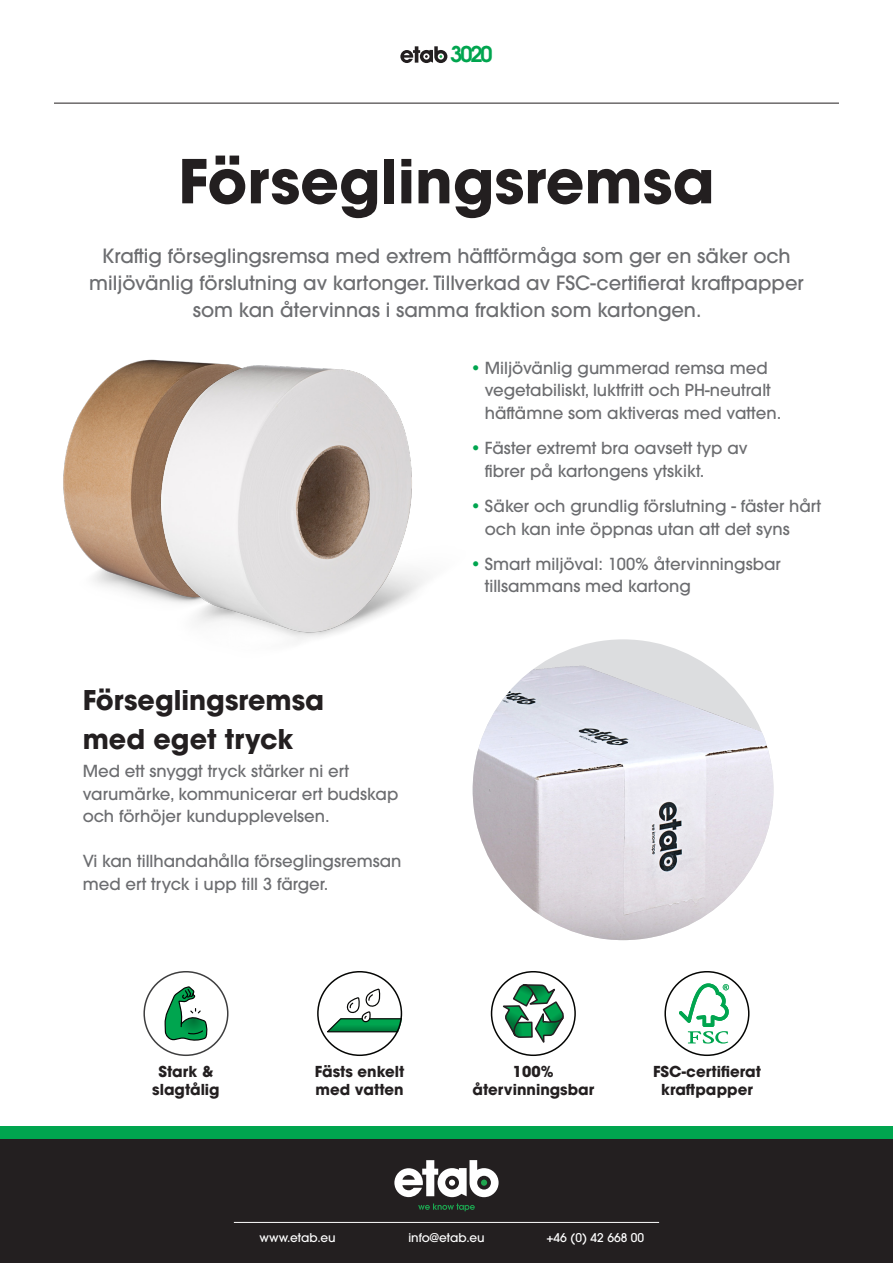
<style>
.page{position:relative;width:893px;height:1263px;background:#fff}
.page>*{position:absolute;margin:0;border:0;box-sizing:border-box;transform-origin:0 0}
.t1{font:700 60px "ITC Avant Garde Pro";color:#231f20}
.t2{font:700 27px/39px "ITC Avant Garde Pro";color:#231f20}
.t3{font:600 21.75px "Avant Garde";color:#00a54f}
.t4{font:500 19.5px/27px "ITC Avant Garde Pro";color:#6c6d70;text-align:center}
.t5{font:500 16.5px/22.5px "ITC Avant Garde Pro";color:#6c6d70}
.t6{font:700 15px/18px "ITC Avant Garde Pro";color:#231f20;text-align:center}
.t7{font:500 12px "ITC Avant Garde Pro";color:#fff}
.s1{color:#00a54f}
</style>
<div class="page">
<div style="left:0;top:1138px;width:893px;height:125px;background:#231f20"></div>
<div style="left:0;top:1126px;width:893px;height:12px;background:#00a54f"></div>
<svg style="left:394px;top:1160px;width:105px;height:37px"></svg>
<div style="left:449px;top:1179px;width:6px;height:7px;background:#fff;border-radius:50%"></div>
<svg style="left:418px;top:1203px;width:57px;height:8px"></svg>
<hr style="left:234px;top:1222px;width:425px;height:1px;background:#fff">
<img style="left:63px;top:359px;width:460px;height:341px">
<svg style="left:143px;top:971px;width:85px;height:85px"></svg>
<svg style="left:317px;top:971px;width:85px;height:85px"></svg>
<svg style="left:491px;top:971px;width:85px;height:85px"></svg>
<svg style="left:664px;top:971px;width:85px;height:85px"></svg>
<img style="left:473px;top:639px;width:300px;height:301px;border-radius:150px">
<hr style="left:54px;top:103px;width:785px;height:1px;background:#231f20">
<svg style="left:400px;top:46px;width:47px;height:17px"></svg>
<p class="t3" style="left:450px;top:40px;width:44px">3020</p>
<p class="t1" style="left:178px;top:141px;width:538px">Förseglingsremsa</p>
<p class="t4" style="left:89px;top:243px;width:716px">Kraftig förseglingsremsa med extrem häftförmåga som ger en säker och miljövänlig förslutning av kartonger. Tillverkad av FSC-certifierat kraftpapper som kan återvinnas i samma fraktion som kartongen.</p>
<p class="t5" style="left:485px;top:357px;width:298px;text-indent:-14px"><span class="s1">•</span> Miljövänlig gummerad remsa med vegetabiliskt, luktfritt och PH-neutralt häftämne som aktiveras med vatten.</p>
<p class="t5" style="left:485px;top:437px;width:264px;text-indent:-14px"><span class="s1">•</span> Fäster extremt bra oavsett typ av fibrer på kartongens ytskikt.</p>
<p class="t5" style="left:485px;top:495px;width:338px;text-indent:-14px"><span class="s1">•</span> Säker och grundlig förslutning - fäster hårt och kan inte öppnas utan att det syns</p>
<p class="t5" style="left:485px;top:552px;width:297px;text-indent:-14px"><span class="s1">•</span> Smart miljöval: 100% återvinningsbar tillsammans med kartong</p>
<p class="t2" style="left:83px;top:680px;width:243px">Förseglingsremsa med eget tryck</p>
<p class="t5" style="left:83px;top:760px;width:317px">Med ett snyggt tryck stärker ni ert varumärke, kommunicerar ert budskap och förhöjer kundupplevelsen.</p>
<p class="t5" style="left:83px;top:850px;width:320px">Vi kan tillhandahålla förseglingsremsan med ert tryck i upp till 3 färger.</p>
<p class="t6" style="left:152px;top:1062px;width:69px">Stark &amp; slagtålig</p>
<p class="t6" style="left:315px;top:1062px;width:91px;text-align:left">Fästs enkelt med vatten</p>
<p class="t6" style="left:472px;top:1062px;width:123px">100% återvinningsbar</p>
<p class="t6" style="left:653px;top:1062px;width:109px">FSC-certifierat kraftpapper</p>
<p class="t7" style="left:260px;top:1230px;width:78px">www.etab.eu</p>
<p class="t7" style="left:408px;top:1230px;width:78px">info@etab.eu</p>
<p class="t7" style="left:546px;top:1230px;width:99px">+46 (0) 42 668 00</p>
</div>
